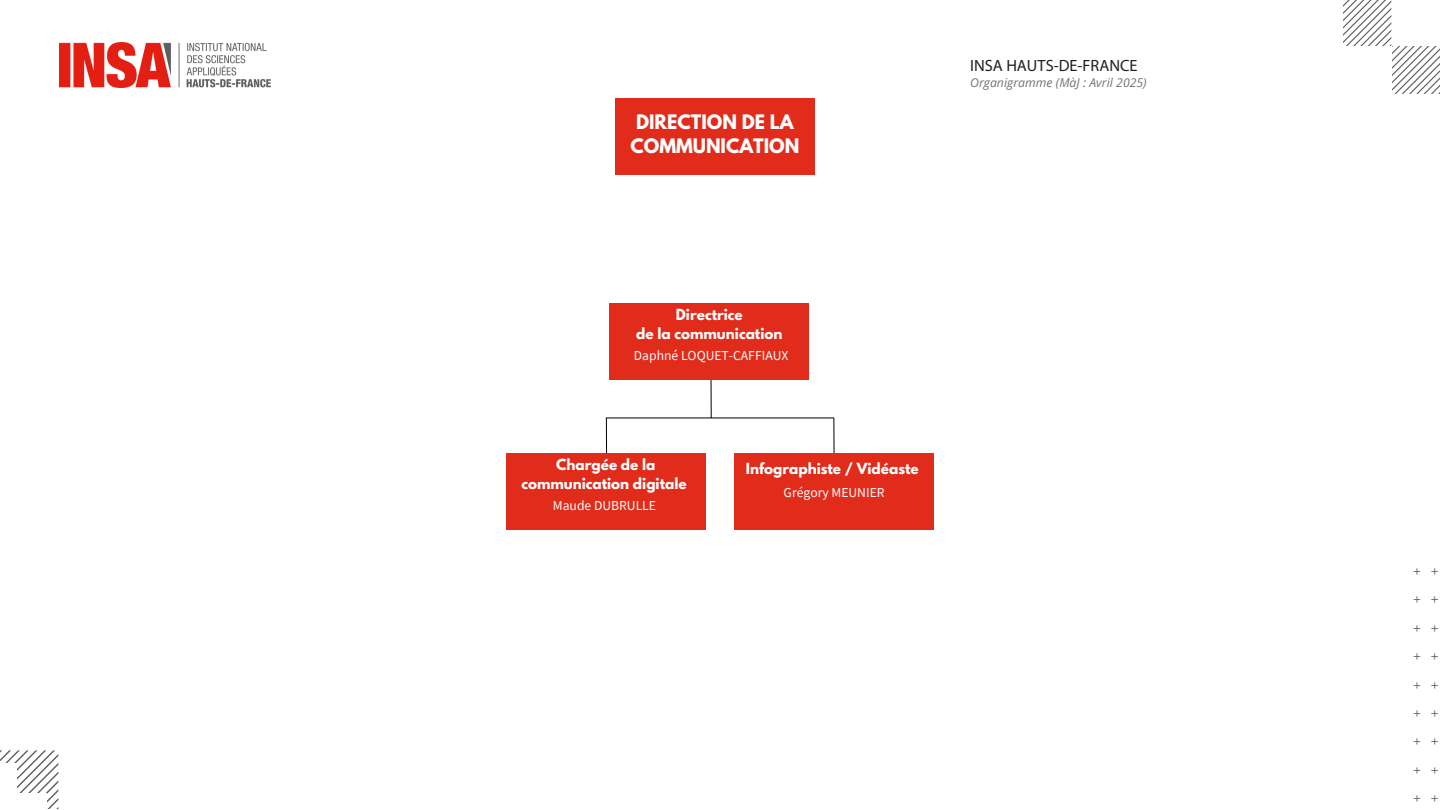
<style>
.page{position:relative;width:1440px;height:810px;background:#fff}
.page>*{position:absolute;margin:0;border:0;box-sizing:border-box;transform-origin:0 0}
.t1{font:700 17.7px/24.5px "League Spartan";color:#fff;text-align:center}
.t2{font:16.3px "Myriad Pro";color:#231f20}
.t3{font:700 13.6px/18.4px "League Spartan";color:#fff;text-align:center}
.t4{font:13.6px "Source Sans Pro";color:#fff}
.t5{font:13.1px "Source Serif Pro";color:#5e5f5b}
.t6{font:italic 12.2px "Open Sans";letter-spacing:.005em;color:#73747a}
</style>
<div class="page">
<div style="left:615px;top:99px;width:200px;height:76px;background:#e12b1b"></div>
<svg style="left:710px;top:380px;width:2px;height:38px"></svg>
<div style="left:609px;top:303px;width:199px;height:77px;background:#e12b1b"></div>
<svg style="left:833px;top:417px;width:2px;height:36px"></svg>
<div style="left:734px;top:453px;width:200px;height:77px;background:#e12b1b"></div>
<svg style="left:606px;top:417px;width:2px;height:36px"></svg>
<div style="left:506px;top:453px;width:200px;height:77px;background:#e12b1b"></div>
<hr style="left:606px;top:418px;width:228px;height:1px;background:#000">
<svg style="left:0;top:751px;width:58px;height:57px"></svg>
<div style="left:0;top:764px;width:17px;height:46px;background:#fff"></div>
<div style="left:0;top:793px;width:47px;height:17px;background:#fff"></div>
<img style="left:59px;top:42px;width:211px;height:45px">
<svg style="left:1343px;top:0;width:97px;height:94px"></svg>
<p class="t1" style="left:631px;top:112px;width:170px">DIRECTION DE LA<br>COMMUNICATION</p>
<p class="t2" style="left:970px;top:59px;width:169px">INSA HAUTS-DE-FRANCE</p>
<p class="t6" style="left:970px;top:74px;width:178px">Organigramme (MàJ : Avril 2025)</p>
<p class="t3" style="left:636px;top:307px;width:148px">Directrice<br>de la communication</p>
<h1 class="t4" style="left:634px;top:346px;width:156px">Daphné LOQUET-CAFFIAUX</h1>
<p class="t3" style="left:556px;top:457px;width:101px">Chargée de la</p>
<h2 class="t3" style="left:746px;top:461px;width:174px">Infographiste / Vidéaste</h2>
<p class="t3" style="left:521px;top:476px;width:167px">communication digitale</p>
<h3 class="t4" style="left:553px;top:496px;width:105px">Maude DUBRULLE</h3>
<p class="t4" style="left:784px;top:484px;width:102px">Grégory MEUNIER</p>
<p class="t5" style="left:1425px;top:568px;width:8px;rotate:90deg">+</p>
<p class="t5" style="left:1425px;top:596px;width:8px;rotate:90deg">+</p>
<p class="t5" style="left:1425px;top:625px;width:8px;rotate:90deg">+</p>
<p class="t5" style="left:1425px;top:653px;width:8px;rotate:90deg">+</p>
<p class="t5" style="left:1425px;top:682px;width:8px;rotate:90deg">+</p>
<p class="t5" style="left:1425px;top:710px;width:8px;rotate:90deg">+</p>
<p class="t5" style="left:1425px;top:738px;width:8px;rotate:90deg">+</p>
<p class="t5" style="left:1425px;top:767px;width:8px;rotate:90deg">+</p>
<p class="t5" style="left:1425px;top:795px;width:8px;rotate:90deg">+</p>
<h4 class="t5" style="left:1442px;top:568px;width:8px;rotate:90deg">+</h4>
<h4 class="t5" style="left:1442px;top:596px;width:8px;rotate:90deg">+</h4>
<h4 class="t5" style="left:1442px;top:625px;width:8px;rotate:90deg">+</h4>
<h4 class="t5" style="left:1442px;top:653px;width:8px;rotate:90deg">+</h4>
<h4 class="t5" style="left:1442px;top:682px;width:8px;rotate:90deg">+</h4>
<h4 class="t5" style="left:1442px;top:710px;width:8px;rotate:90deg">+</h4>
<h4 class="t5" style="left:1442px;top:738px;width:8px;rotate:90deg">+</h4>
<h4 class="t5" style="left:1442px;top:767px;width:8px;rotate:90deg">+</h4>
<h4 class="t5" style="left:1442px;top:795px;width:8px;rotate:90deg">+</h4>
</div>
